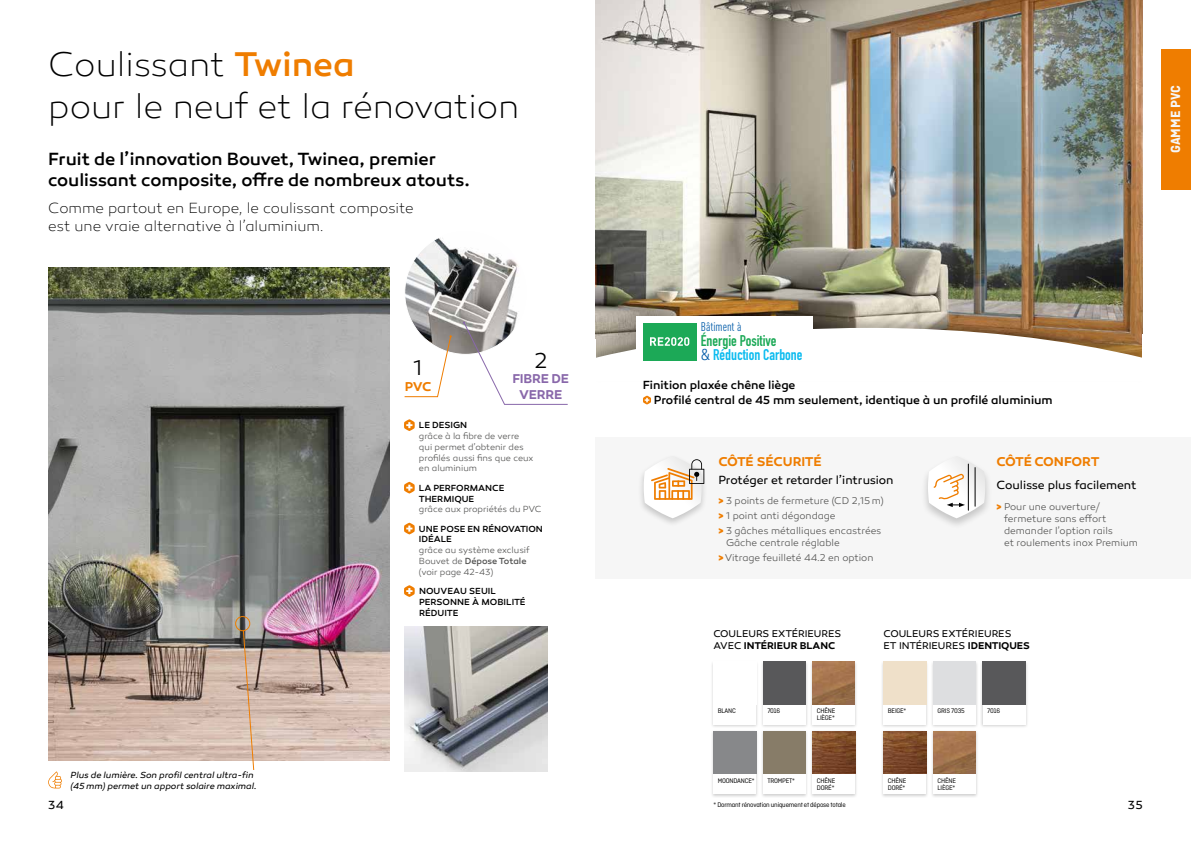
<style>
.page{position:relative;width:1191px;height:842px;background:#fff}
.page>*{position:absolute;margin:0;border:0;box-sizing:border-box;transform-origin:0 0}
.t1{font:200 35px/42px "Canaro";letter-spacing:-.005em;color:#000}
.t2{font:300 22px "Canaro";color:#000}
.t3{font:500 18px/21.6px "Canaro";letter-spacing:-.005em;color:#000}
.t4{font:700 15.3px/14px "DIN Condensed";color:#0bbbef}
.t5{font:200 15px/18px "Canaro";letter-spacing:-.005em;color:#000}
.t6{font:700 14px "Ciutadella";letter-spacing:-.005em;color:#f6f6f6}
.t7{font:600 13px "Canaro";letter-spacing:-.03em;color:#ef7d00}
.t8{font:600 13px/15.6px "Canaro";letter-spacing:-.01em;color:#8968aa;text-align:center}
.t9{font:condensed 12.4px "DIN Pro";color:#055da9}
.t10{font:500 12px/15px "Canaro";letter-spacing:-.005em;color:#000}
.t11{font:12px "Canaro";letter-spacing:-.005em;color:#000}
.t12{font:300 10px/14.8px "Canaro";letter-spacing:-.005em;color:#575756}
.t13{font:10px/12px "Canaro";color:#000}
.t14{font:300 9px/10.8px "Canaro";letter-spacing:-.005em;color:#575756}
.t15{font:500 9px/10.8px "Canaro";color:#000}
.t16{font:italic 9px/10.8px "Canaro";letter-spacing:-.005em;color:#000}
.t17{font:7px/7px "Ciutadella";letter-spacing:-.025em;color:#000}
.s1{font-weight:500;color:#ef7d00}
.s2{font-weight:500}
.s3{color:#1ca957}
.s4{font-family:"Univers";font-weight:300;font-stretch:condensed;color:#055da9}
.s5{font-weight:900;color:#ef7d00}
.s6{font-weight:600}
</style>
<div class="page">
<img style="left:406px;top:238px;width:113px;height:115px">
<svg style="left:404px;top:335px;width:48px;height:62px"></svg>
<svg style="left:463px;top:322px;width:105px;height:83px"></svg>
<svg style="left:404px;top:419px;width:11px;height:12px"></svg>
<svg style="left:404px;top:482px;width:11px;height:11px"></svg>
<svg style="left:404px;top:523px;width:11px;height:11px"></svg>
<svg style="left:404px;top:585px;width:11px;height:12px"></svg>
<img style="left:48px;top:267px;width:342px;height:493px">
<svg style="left:242px;top:630px;width:13px;height:140px;background:#cab09d"></svg>
<div style="left:235px;top:616px;width:15px;height:15px;border:1px solid #ef7d00;border-radius:50%"></div>
<svg style="left:48px;top:771px;width:14px;height:17px"></svg>
<div style="left:1161px;top:49px;width:30px;height:141px;background:#ef7d00"></div>
<img style="left:595px;top:0;width:547px;height:317px">
<div style="left:589px;top:317px;width:560px;height:67px;background:#000;opacity:.2"></div>
<svg style="left:643px;top:396px;width:8px;height:8px"></svg>
<div style="left:1142px;top:334px;width:17px;height:58px;background:#fff"></div>
<div style="left:710px;top:660px;width:49px;height:69px;background:#000;opacity:.2"></div>
<div style="left:713px;top:662px;width:43px;height:62px;background:#fff"></div>
<div style="left:880px;top:660px;width:49px;height:69px;background:#000;opacity:.2"></div>
<svg style="left:883px;top:662px;width:43px;height:62px;fill:#efe0c9"></svg>
<div style="left:710px;top:730px;width:49px;height:68px;background:#000;opacity:.2"></div>
<svg style="left:713px;top:731px;width:43px;height:63px;fill:#87888a"></svg>
<div style="left:880px;top:730px;width:49px;height:68px;background:#000;opacity:.2"></div>
<div style="left:883px;top:731px;width:43px;height:63px;background:#fff"></div>
<img style="left:883px;top:731px;width:43px;height:43px">
<div style="left:760px;top:660px;width:48px;height:69px;background:#000;opacity:.2"></div>
<div style="left:763px;top:662px;width:42px;height:62px;background:#fff"></div>
<div style="left:763px;top:662px;width:42px;height:42px;background:#58585a"></div>
<div style="left:930px;top:660px;width:48px;height:69px;background:#000;opacity:.2"></div>
<svg style="left:933px;top:662px;width:42px;height:62px;fill:#dddee0"></svg>
<div style="left:760px;top:730px;width:48px;height:68px;background:#000;opacity:.2"></div>
<div style="left:763px;top:731px;width:42px;height:63px;background:#fff"></div>
<div style="left:763px;top:731px;width:42px;height:43px;background:#877c68"></div>
<div style="left:930px;top:730px;width:48px;height:68px;background:#000;opacity:.2"></div>
<div style="left:933px;top:731px;width:42px;height:63px;background:#fff"></div>
<img style="left:933px;top:731px;width:42px;height:43px">
<div style="left:809px;top:660px;width:49px;height:69px;background:#000;opacity:.2"></div>
<div style="left:812px;top:662px;width:43px;height:62px;background:#fff"></div>
<img style="left:812px;top:662px;width:43px;height:42px">
<div style="left:979px;top:660px;width:49px;height:69px;background:#000;opacity:.2"></div>
<div style="left:982px;top:662px;width:43px;height:62px;background:#fff"></div>
<div style="left:982px;top:662px;width:43px;height:42px;background:#58585a"></div>
<div style="left:809px;top:730px;width:49px;height:68px;background:#000;opacity:.2"></div>
<div style="left:812px;top:731px;width:43px;height:63px;background:#fff"></div>
<img style="left:812px;top:731px;width:43px;height:43px">
<div style="left:595px;top:437px;width:596px;height:142px;background:#f6f6f6"></div>
<div style="left:637px;top:454px;width:71px;height:74px;background:#000;opacity:.2"></div>
<svg style="left:643px;top:456px;width:61px;height:62px"></svg>
<div style="left:921px;top:454px;width:71px;height:75px;background:#000;opacity:.2"></div>
<svg style="left:928px;top:456px;width:57px;height:62px"></svg>
<div style="left:578px;top:339px;width:17px;height:58px;background:#fff"></div>
<img style="left:404px;top:626px;width:143px;height:145px">
<div style="left:636px;top:316px;width:176px;height:54px;background:#fff"></div>
<div style="left:643px;top:323px;width:53px;height:37px;background:#1ca957"></div>
<svg style="left:595px;top:328px;width:547px;height:54px"></svg>
<h1 class="t1" style="left:48px;top:44px;width:472px">Coulissant <span class="s1">Twinea<br></span>pour le neuf et la rénovation</h1>
<h3 class="t3" style="left:48px;top:148px;width:423px">Fruit de l’innovation Bouvet, Twinea, premier coulissant composite, offre de nombreux atouts.</h3>
<h3 class="t5" style="left:48px;top:199px;width:367px">Comme partout en Europe, le coulissant composite est une vraie alternative à l’aluminium.</h3>
<h3 class="t6" style="left:1167px;top:153px;width:69px;rotate:-90deg">GAMME PVC</h3>
<p class="t16" style="left:71px;top:770px;width:188px">Plus de lumière. Son profil central ultra-fin (45 mm) permet un apport solaire maximal.</p>
<h2 class="t2" style="left:413px;top:355px;width:11px">1</h2>
<h3 class="t7" style="left:405px;top:378px;width:28px">PVC</h3>
<h2 class="t2" style="left:534px;top:347px;width:14px">2</h2>
<h3 class="t8" style="left:512px;top:371px;width:58px">FIBRE DE<br>VERRE</h3>
<p class="t15" style="left:419px;top:420px;width:50px">LE DESIGN</p>
<p class="t14" style="left:419px;top:431px;width:116px">grâce à la fibre de verre qui permet d’obtenir des profilés aussi fins que ceux en aluminium</p>
<p class="t15" style="left:419px;top:482px;width:87px">LA PERFORMANCE<br>THERMIQUE</p>
<p class="t14" style="left:419px;top:504px;width:124px">grâce aux propriétés du PVC</p>
<p class="t15" style="left:419px;top:523px;width:125px">UNE POSE EN RÉNOVATION<br>IDÉALE</p>
<p class="t14" style="left:419px;top:545px;width:112px">grâce au système exclusif<br>Bouvet de <span class="s2">Dépose Totale </span>(voir page 42-43)</p>
<p class="t15" style="left:419px;top:586px;width:108px">NOUVEAU SEUIL<br>PERSONNE À MOBILITÉ<br>RÉDUITE</p>
<p class="t9" style="left:701px;top:318px;width:42px">Bâtiment à</p>
<h3 class="t4" style="left:701px;top:333px;width:103px"><span class="s3">Énergie Positive<br></span><span class="s4">&amp;</span> Réduction Carbone</h3>
<p class="t10" style="left:654px;top:377px;width:400px;text-indent:-11px">Finition plaxée chêne liège<br>Profilé central de 45 mm seulement, identique à un profilé aluminium</p>
<h3 class="t7" style="left:718px;top:454px;width:105px">CÔTÉ SÉCURITÉ</h3>
<p class="t11" style="left:718px;top:472px;width:177px">Protéger et retarder l’intrusion</p>
<p class="t12" style="left:718px;top:493px;width:167px"><span class="s5">&gt;</span> 3 points de fermeture (CD 2,15 m) <span class="s5">&gt;</span> 1 point anti dégondage<br><span class="s5">&gt;</span> 3 gâches métalliques encastrées</p>
<p class="t12" style="left:718px;top:535px;width:156px;text-indent:8px">Gâche centrale réglable<br><span class="s5">&gt;</span> Vitrage feuilleté 44.2 en option</p>
<h3 class="t7" style="left:996px;top:454px;width:105px">CÔTÉ CONFORT</h3>
<p class="t11" style="left:996px;top:478px;width:141px">Coulisse plus facilement</p>
<p class="t12" style="left:1004px;top:500px;width:135px;line-height:12px;text-indent:-8px"><span class="s5">&gt;</span> Pour une ouverture/ fermeture sans effort demander l’option rails<br>et roulements inox Premium</p>
<p class="t13" style="left:713px;top:627px;width:129px">COULEURS EXTÉRIEURES<br>AVEC <span class="s6">INTÉRIEUR BLANC</span></p>
<p class="t13" style="left:883px;top:627px;width:148px">COULEURS EXTÉRIEURES<br>ET INTÉRIEURES <span class="s6">IDENTIQUES</span></p>
<p class="t17" style="left:817px;top:707px;width:20px">CHÊNE<br>LIÈGE*</p>
<p class="t17" style="left:987px;top:707px;width:14px">7016</p>
<p class="t17" style="left:717px;top:707px;width:20px">BLANC</p>
<p class="t17" style="left:888px;top:707px;width:20px">BEIGE*</p>
<p class="t17" style="left:767px;top:707px;width:14px">7016</p>
<p class="t17" style="left:937px;top:707px;width:29px">GRIS 7035</p>
<p class="t17" style="left:717px;top:777px;width:38px">MOONDANCE*</p>
<p class="t17" style="left:888px;top:777px;width:20px">CHÊNE<br>DORÉ*</p>
<p class="t17" style="left:767px;top:777px;width:29px">TROMPET*</p>
<p class="t17" style="left:937px;top:777px;width:20px">CHÊNE<br>LIÈGE*</p>
<p class="t17" style="left:817px;top:777px;width:20px">CHÊNE<br>DORÉ*</p>
<p class="t11" style="left:48px;top:798px;width:17px">34</p>
<p class="t11" style="left:1127px;top:798px;width:17px">35</p>
<p class="t17" style="left:713px;top:801px;width:134px">* Dormant rénovation uniquement et dépose totale</p>
</div>
